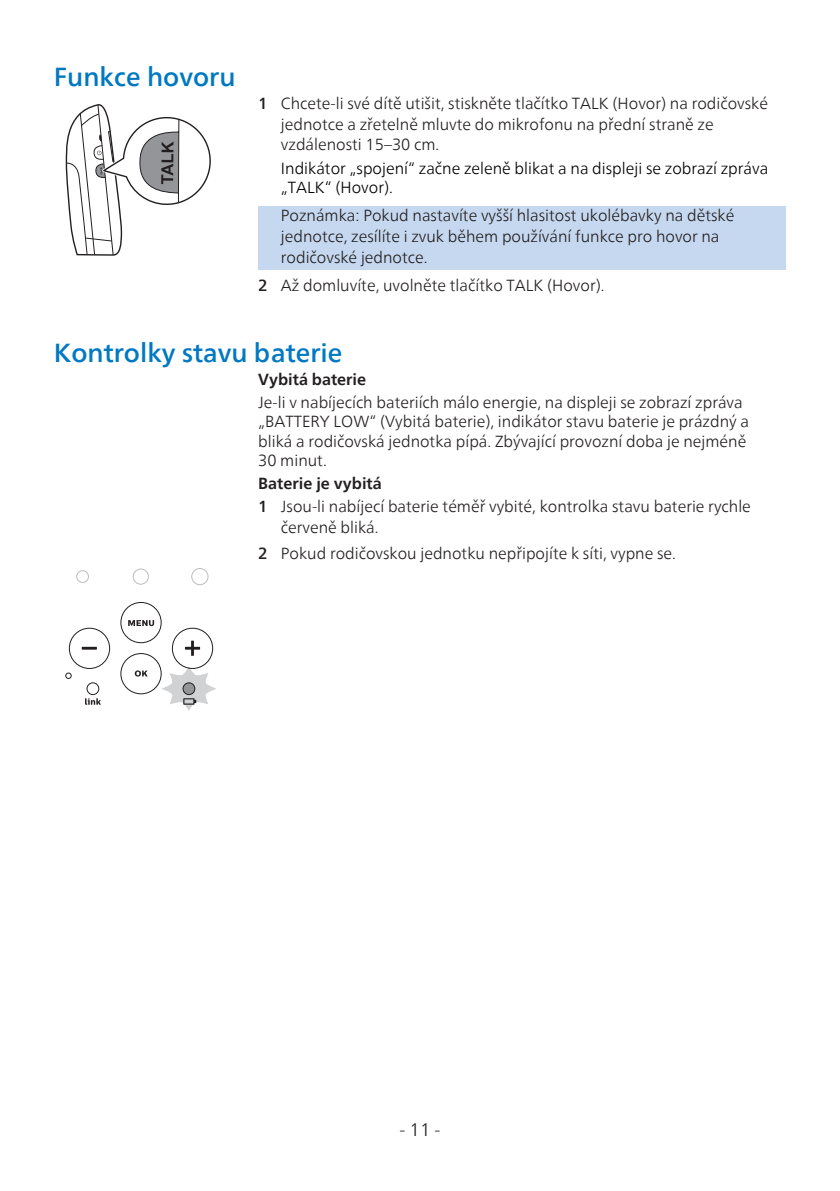
<style>
.page{position:relative;width:840px;height:1191px;background:#fff}
.page>*{position:absolute;margin:0;border:0;box-sizing:border-box;transform-origin:0 0}
.Heading_2{font:500 26px "Neue Frutiger World";color:#0079c2}
.t1{font:300 18px "Neue Frutiger World";color:#231f20}
.Body_Text{font:300 16px/20.8px "Neue Frutiger World";color:#231f20}
.Table_note{font:300 16px/20.8px "Neue Frutiger World";color:#231f20}
.Table_Body_Text{font:300 16px/19.2px "Neue Frutiger World";color:#000101}
.Body_Text-2{font:700 16px "Neue Frutiger World";color:#231f20}
.s1{font-weight:500}
</style>
<div class="page">
<svg style="left:65px;top:104px;width:146px;height:152px"></svg>
<div style="left:258px;top:206px;width:527px;height:63px;background:#c6d8ef"></div>
<svg style="left:65px;top:568px;width:151px;height:143px"></svg>
<p class="Heading_2" style="left:54px;top:55px;width:183px">Funkce hovoru</p>
<p class="Body_Text" style="left:281px;top:93px;width:488px;text-indent:-23px"><span class="s1">1</span> Chcete-li své dítě utišit, stiskněte tlačítko TALK (Hovor) na rodičovské jednotce a zřetelně mluvte do mikrofonu na přední straně ze vzdálenosti 15–30 cm.</p>
<p class="Table_Body_Text" style="left:281px;top:158px;width:488px">Indikátor „spojení“ začne zeleně blikat a na displeji se zobrazí zpráva „TALK“ (Hovor).</p>
<p class="Table_note" style="left:281px;top:205px;width:454px">Poznámka: Pokud nastavíte vyšší hlasitost ukolébavky na dětské jednotce, zesílíte i zvuk během používání funkce pro hovor na rodičovské jednotce.</p>
<p class="Body_Text" style="left:258px;top:275px;width:347px"><span class="s1">2</span> Až domluvíte, uvolněte tlačítko TALK (Hovor).</p>
<p class="Heading_2" style="left:54px;top:331px;width:290px">Kontrolky stavu baterie</p>
<p class="Body_Text-2" style="left:258px;top:365px;width:109px">Vybitá baterie</p>
<p class="Body_Text" style="left:258px;top:393px;width:492px;line-height:19.2px">Je-li v nabíjecích bateriích málo energie, na displeji se zobrazí zpráva „BATTERY LOW“ (Vybitá baterie), indikátor stavu baterie je prázdný a bliká a rodičovská jednotka pípá. Zbývající provozní doba je nejméně 30 minut.</p>
<p class="Body_Text-2" style="left:258px;top:469px;width:125px">Baterie je vybitá</p>
<p class="Body_Text" style="left:281px;top:496px;width:471px;text-indent:-23px"><span class="s1">1</span> Jsou-li nabíjecí baterie téměř vybité, kontrolka stavu baterie rychle červeně bliká.</p>
<p class="Body_Text" style="left:258px;top:543px;width:419px"><span class="s1">2</span> Pokud rodičovskou jednotku nepřipojíte k síti, vypne se.</p>
<p class="t1" style="left:399px;top:1115px;width:42px">- 11 -</p>
</div>
